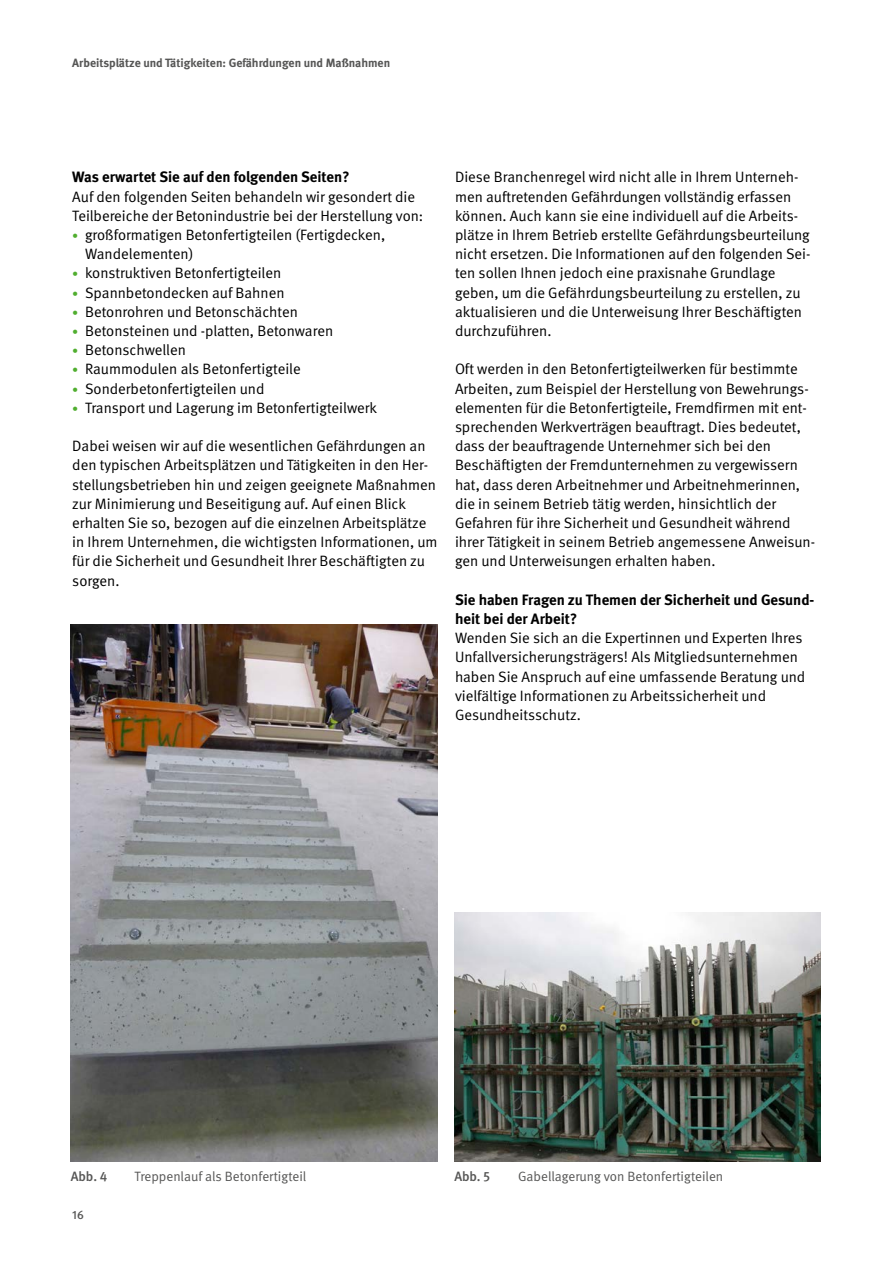
<style>
.page{position:relative;width:893px;height:1263px;background:#fff}
.page>*{position:absolute;margin:0;border:0;box-sizing:border-box;transform-origin:0 0}
.FT{font:15px/19.2px "DGUV Meta";color:#000}
.Zwischen-Head_bold{font:700 15px/19.2px "DGUV Meta";color:#000}
.t1{font:13.5px "DGUV Meta";color:#565655}
.t2{font:500 13.5px "DGUV Meta";letter-spacing:-.005em;color:#565655}
.t3{font:700 12px "DGUV Meta";color:#565655}
.t4{font:500 12px "DGUV Meta";color:#565655}
.s1{font-size:12px;color:#50ae2f}
</style>
<div class="page">
<img style="left:71px;top:624px;width:367px;height:538px">
<img style="left:454px;top:912px;width:367px;height:250px">
<p class="t3" style="left:72px;top:56px;width:319px">Arbeitsplätze und Tätigkeiten: Gefährdungen und Maßnahmen</p>
<p class="Zwischen-Head_bold" style="left:72px;top:168px;width:279px">Was erwartet Sie auf den folgenden Seiten?</p>
<p class="FT" style="left:72px;top:187px;width:353px">Auf den folgenden Seiten behandeln wir gesondert die<br>Teilbereiche der Betonindustrie bei der Herstellung von:</p>
<p class="FT" style="left:85px;top:226px;width:302px;text-indent:-13px"><span class="s1">•</span> großformatigen Betonfertigteilen (Fertigdecken,<br>Wandelementen)</p>
<p class="FT" style="left:72px;top:264px;width:210px"><span class="s1">•</span> konstruktiven Betonfertigteilen</p>
<p class="FT" style="left:72px;top:283px;width:214px"><span class="s1">•</span> Spannbetondecken auf Bahnen</p>
<p class="FT" style="left:72px;top:302px;width:227px"><span class="s1">•</span> Betonrohren und Betonschächten</p>
<p class="FT" style="left:72px;top:322px;width:262px"><span class="s1">•</span> Betonsteinen und -platten, Betonwaren</p>
<p class="FT" style="left:72px;top:341px;width:115px"><span class="s1">•</span> Betonschwellen</p>
<p class="FT" style="left:72px;top:360px;width:230px"><span class="s1">•</span> Raummodulen als Betonfertigteile</p>
<p class="FT" style="left:72px;top:379px;width:194px"><span class="s1">•</span> Sonderbetonfertigteilen und</p>
<p class="FT" style="left:72px;top:398px;width:306px"><span class="s1">•</span> Transport und Lagerung im Betonfertigteilwerk</p>
<p class="FT" style="left:72px;top:437px;width:367px">Dabei weisen wir auf die wesentlichen Gefährdungen an den typischen Arbeitsplätzen und Tätigkeiten in den Her&shy;stellungsbetrieben hin und zeigen geeignete Maßnahmen zur Minimierung und Beseitigung auf. Auf einen Blick erhalten Sie so, bezogen auf die einzelnen Arbeitsplätze in Ihrem Unternehmen, die wichtigsten Informationen, um für die Sicherheit und Gesundheit Ihrer Beschäftigten zu sorgen.</p>
<p class="FT" style="left:455px;top:168px;width:357px">Diese Branchenregel wird nicht alle in Ihrem Unterneh&shy;men auftretenden Gefährdungen vollständig erfassen können. Auch kann sie eine individuell auf die Arbeits&shy;plätze in Ihrem Betrieb erstellte Gefährdungsbeurteilung nicht ersetzen. Die Informationen auf den folgenden Sei&shy;ten sollen Ihnen jedoch eine praxisnahe Grundlage geben, um die Gefährdungsbeurteilung zu erstellen, zu aktualisieren und die Unterweisung Ihrer Beschäftigten durchzuführen.</p>
<p class="FT" style="left:455px;top:360px;width:362px">Oft werden in den Betonfertigteilwerken für bestimmte Arbeiten, zum Beispiel der Herstellung von Bewehrungs&shy;elementen für die Betonfertigteile, Fremdfirmen mit ent&shy;sprechenden Werkverträgen beauftragt. Dies bedeutet, dass der beauftragende Unternehmer sich bei den Beschäftigten der Fremdunternehmen zu vergewissern hat, dass deren Arbeitnehmer und Arbeitnehmerinnen, die in seinem Betrieb tätig werden, hinsichtlich der Gefahren für ihre Sicherheit und Gesundheit während ihrer Tätigkeit in seinem Betrieb angemessene Anweisun&shy;gen und Unterweisungen erhalten haben.</p>
<p class="Zwischen-Head_bold" style="left:455px;top:590px;width:361px">Sie haben Fragen zu Themen der Sicherheit und Gesund&shy;heit bei der Arbeit?</p>
<p class="FT" style="left:455px;top:629px;width:352px">Wenden Sie sich an die Expertinnen und Experten Ihres Unfallversicherungsträgers! Als Mitgliedsunternehmen haben Sie Anspruch auf eine umfassende Beratung und vielfältige Informationen zu Arbeitssicherheit und Gesundheitsschutz.</p>
<p class="t2" style="left:71px;top:1168px;width:38px">Abb. 4</p>
<p class="t1" style="left:135px;top:1168px;width:173px">Treppenlauf als Betonfertigteil</p>
<p class="t4" style="left:72px;top:1208px;width:13px">16</p>
<p class="t2" style="left:454px;top:1168px;width:37px">Abb. 5</p>
<p class="t1" style="left:518px;top:1168px;width:207px">Gabellagerung von Betonfertigteilen</p>
</div>
